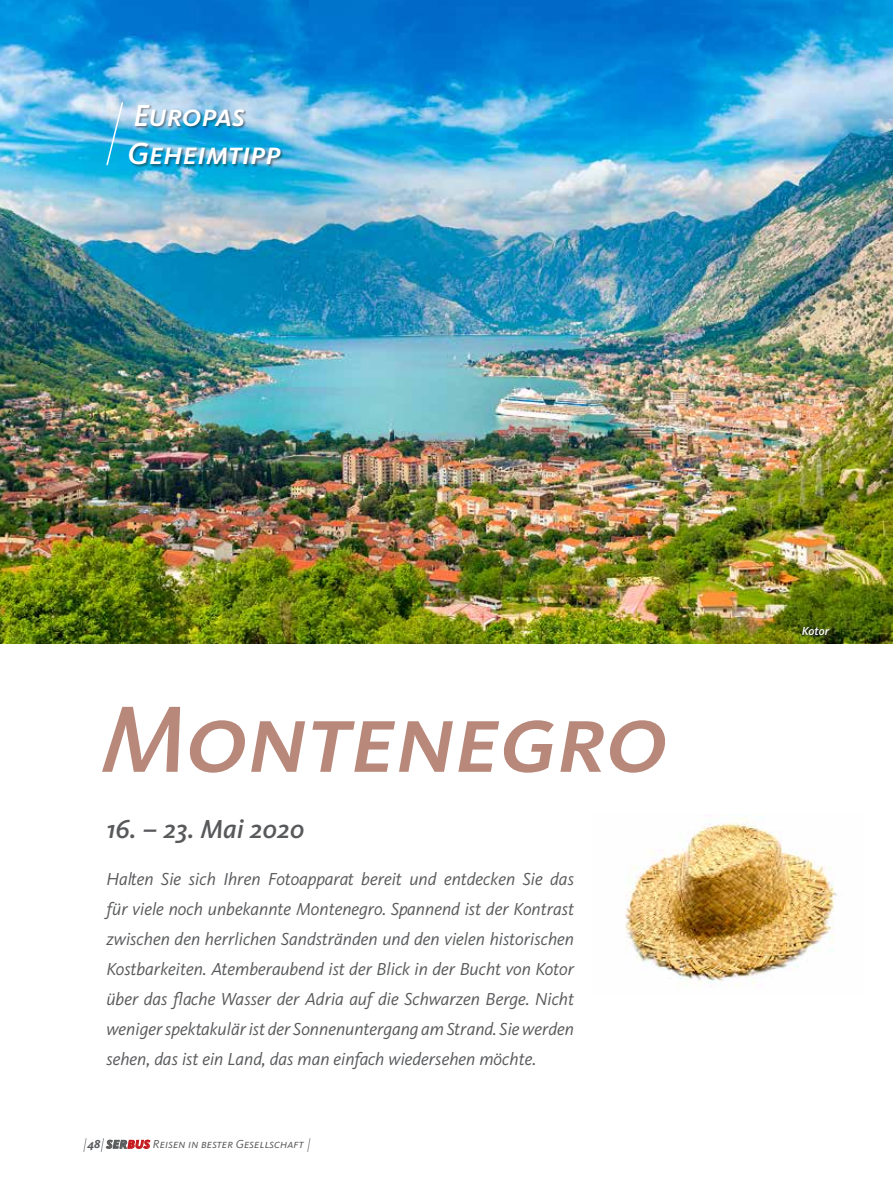
<style>
.page{position:relative;width:893px;height:1191px;background:#fff}
.page>*{position:absolute;margin:0;border:0;box-sizing:border-box;transform-origin:0 0}
.t1{font:italic 97.5px "Kievit Medium SC";color:#b8887b}
.t2{font:31.5px/37.8px "Kievit Medium SC Italic";color:#fff}
.t3{font:italic 500 27px "Kievit";letter-spacing:-.005em;color:#58595b}
.t4{font:italic 18px/30px "Kievit";color:#58595b;text-align:justify}
.t5{font:12px "Kievit Regular SC Italic";color:#58595b}
.t6{font:italic 500 12px "Kievit";color:#fff}
.s1{font-family:"Kievit";font-weight:700;font-style:italic}
.s2{font-family:"Kievit Extra Bold SC Italic"}
.s3{font-family:"Kievit Extra Bold SC Italic";color:#c4161c}
</style>
<div class="page">
<img style="left:0;top:0;width:893px;height:643px">
<div style="left:130px;top:105px;width:155px;height:62px;background:#231f20;opacity:.5"></div>
<div style="left:77px;top:83px;width:59px;height:101px;background:#231f20;opacity:.5"></div>
<svg style="left:105px;top:101px;width:19px;height:65px"></svg>
<div style="left:802px;top:627px;width:29px;height:9px;background:#231f20;opacity:.75"></div>
<img style="left:625px;top:817px;width:212px;height:170px">
<svg style="left:307px;top:1138px;width:4px;height:14px"></svg>
<svg style="left:83px;top:1138px;width:4px;height:14px"></svg>
<svg style="left:100px;top:1138px;width:51px;height:14px"></svg>
<h2 class="t2" style="left:127px;top:96px;width:155px">Europas<br>Geheimtipp</h2>
<h1 class="t1" style="left:97px;top:679px;width:589px">Montenegro</h1>
<h3 class="t3" style="left:106px;top:812px;width:200px">16. – 23. Mai 2020</h3>
<p class="t4" style="left:106px;top:864px;width:469px">Halten Sie sich Ihren Fotoapparat bereit und entdecken Sie das für viele noch unbekannte Montenegro. Spannend ist der Kontrast zwischen den herrlichen Sandstränden und den vielen historischen Kostbarkeiten. Atemberaubend ist der Blick in der Bucht von Kotor über das flache Wasser der Adria auf die Schwarzen Berge. Nicht weniger spektakulär ist der Sonnenuntergang am Strand. Sie werden sehen, das ist ein Land, das man einfach wiedersehen möchte.</p>
<p class="t5" style="left:87px;top:1137px;width:218px"><span class="s1">48</span> <span class="s2">SER</span><span class="s3">BUS</span> Reisen in bester Gesellschaft</p>
<p class="t6" style="left:802px;top:623px;width:29px">Kotor</p>
</div>
